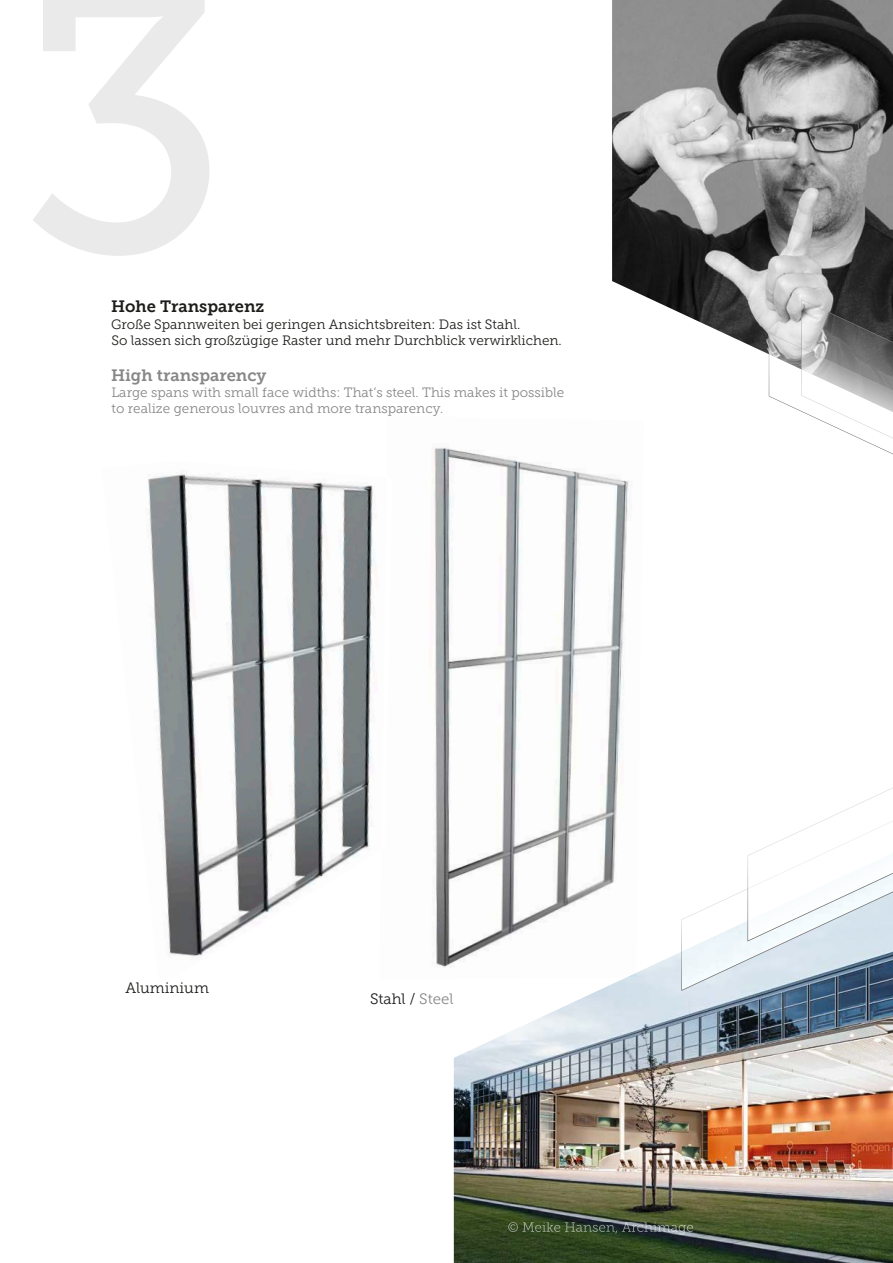
<style>
.page{position:relative;width:893px;height:1263px;background:#fff}
.page>*{position:absolute;margin:0;border:0;box-sizing:border-box;transform-origin:0 0}
.t1{font:375px "Museo Slab 500";color:#eaeaea}
.t2{font:16.5px "Museo Slab 700";color:#878787}
.t3{font:16.5px "Museo Slab 700";color:#1d1d1b}
.t4{font:15px "Museo Slab 300";color:#1d1d1b}
.t5{font:13.5px/16.2px "Museo Slab 300";color:#1d1d1b}
.t6{font:13.5px/16.2px "Museo Slab 300";color:#878787}
.s1{color:#878787}
</style>
<div class="page">
<img style="left:612px;top:0;width:281px;height:354px">
<img style="left:801px;top:300px;width:92px;height:48px">
<img style="left:769px;top:333px;width:32px;height:15px">
<svg style="left:769px;top:348px;width:124px;height:106px"></svg>
<img style="left:453px;top:952px;width:440px;height:311px">
<img style="left:682px;top:951px;width:211px;height:39px">
<svg style="left:681px;top:788px;width:212px;height:163px"></svg>
<img style="left:508px;top:1222px;width:186px;height:12px">
<img style="left:431px;top:447px;width:213px;height:532px">
<svg style="left:623px;top:972px;width:13px;height:6px"></svg>
<img style="left:148px;top:474px;width:228px;height:483px">
<h1 class="t1" style="left:17px;top:-87px;width:215px">3</h1>
<p class="t3" style="left:111px;top:297px;width:155px">Hohe Transparenz</p>
<p class="t5" style="left:111px;top:316px;width:452px">Große Spannweiten bei geringen Ansichtsbreiten: Das ist Stahl.<br>So lassen sich großzügige Raster und mehr Durchblick verwirklichen.</p>
<p class="t2" style="left:111px;top:366px;width:157px">High transparency</p>
<p class="t6" style="left:111px;top:384px;width:454px">Large spans with small face widths: That‘s steel. This makes it possible to realize generous louvres and more transparency.</p>
<p class="t4" style="left:125px;top:980px;width:85px">Aluminium</p>
<p class="t4" style="left:370px;top:991px;width:85px">Stahl / <span class="s1">Steel</span></p>
</div>
